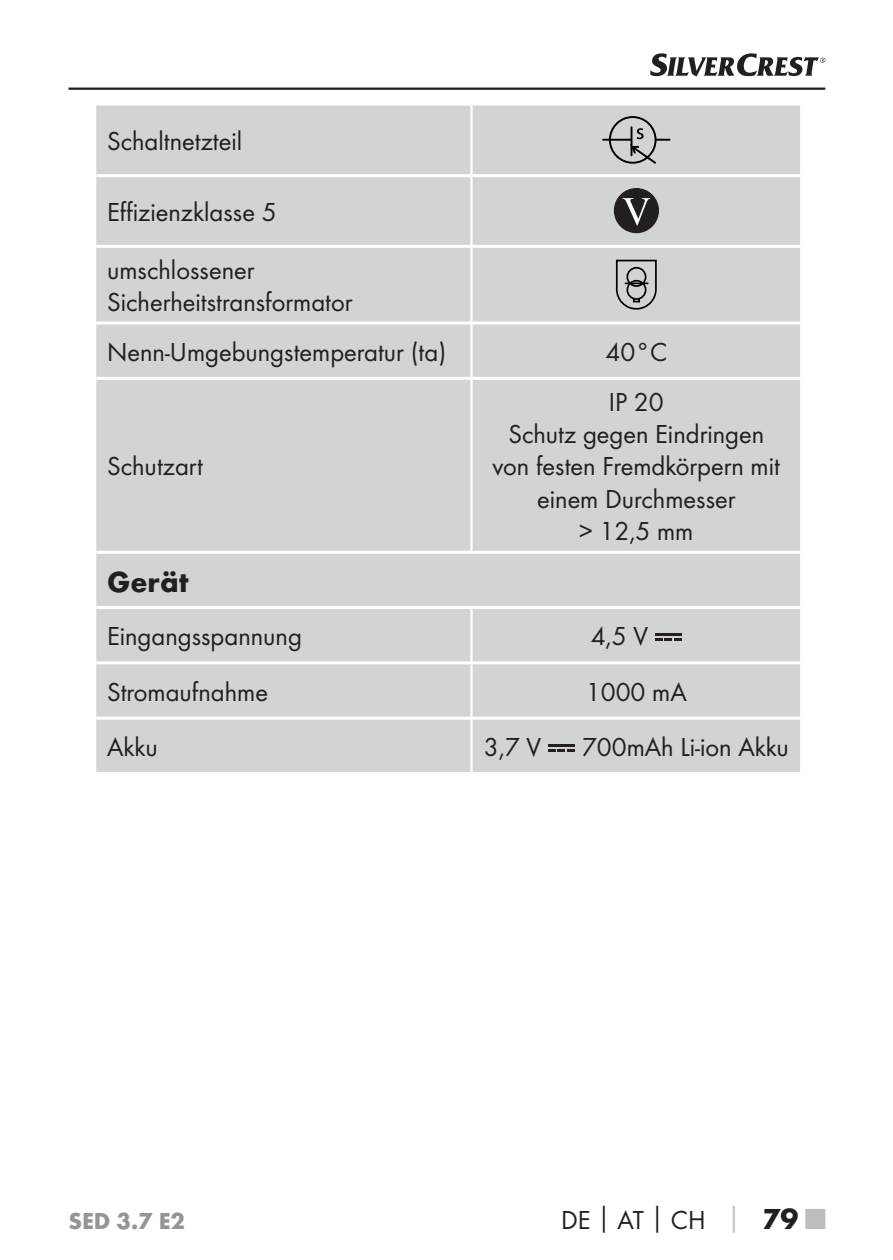
<style>
.page{position:relative;width:893px;height:1260px;background:#fff}
.page>*{position:absolute;margin:0;border:0;box-sizing:border-box;transform-origin:0 0}
.t1{font:700 30px "Futura";color:#231f20}
.t2{font:27px/32.4px "Futura Boo";color:#231f20}
.t3{font:700 24px "Futura";color:#939598}
.s1{font-family:"Futura";font-weight:700}
.s2{font-family:"Futura";font-weight:700;color:#bbbdc0}
.s3{font-family:"Futura";font-weight:700;font-size:30px}
.s4{font-family:"Futura";font-weight:700;font-size:30px;color:#bbbdc0}
</style>
<div class="page">
<hr style="left:69px;top:88px;width:756px;height:2px;background:#231f20">
<svg style="left:650px;top:53px;width:175px;height:23px"></svg>
<div style="left:96px;top:106px;width:704px;height:666px;background:#d1d3d4"></div>
<hr style="left:96px;top:174px;width:704px;height:3px;background:#fff">
<hr style="left:96px;top:245px;width:704px;height:3px;background:#fff">
<hr style="left:96px;top:321px;width:704px;height:3px;background:#fff">
<hr style="left:96px;top:377px;width:704px;height:3px;background:#fff">
<hr style="left:96px;top:550px;width:704px;height:3px;background:#fff">
<hr style="left:96px;top:606px;width:704px;height:3px;background:#fff">
<hr style="left:96px;top:661px;width:704px;height:3px;background:#fff">
<hr style="left:96px;top:716px;width:704px;height:3px;background:#fff">
<hr style="left:470px;top:106px;width:3px;height:68px;background:#fff">
<hr style="left:470px;top:177px;width:3px;height:68px;background:#fff">
<hr style="left:470px;top:248px;width:3px;height:73px;background:#fff">
<hr style="left:470px;top:324px;width:3px;height:53px;background:#fff">
<hr style="left:470px;top:380px;width:3px;height:170px;background:#fff">
<hr style="left:470px;top:609px;width:3px;height:52px;background:#fff">
<hr style="left:470px;top:664px;width:3px;height:52px;background:#fff">
<hr style="left:470px;top:719px;width:3px;height:53px;background:#fff">
<div style="left:609px;top:116px;width:48px;height:48px;border:2px solid #000;border-radius:50%"></div>
<hr style="left:603px;top:139px;width:28px;height:2px;background:#000">
<svg style="left:628px;top:127px;width:42px;height:38px;background:#a9abab"></svg>
<div style="left:614px;top:189px;width:44px;height:44px;background:#231f20;border-radius:50%"></div>
<div style="left:614px;top:188px;width:45px;height:45px;border:1px solid #231f20;border-radius:50%"></div>
<svg style="left:623px;top:198px;width:27px;height:27px"></svg>
<svg style="left:615px;top:259px;width:43px;height:51px;background:#a1a2a3"></svg>
<hr style="left:655px;top:633px;width:27px;height:2px;background:#231f20">
<svg style="left:655px;top:639px;width:27px;height:2px"></svg>
<hr style="left:548px;top:744px;width:27px;height:2px;background:#231f20">
<svg style="left:548px;top:749px;width:27px;height:2px"></svg>
<p class="t2" style="left:107px;top:126px;width:137px">Schaltnetzteil</p>
<p class="t2" style="left:107px;top:185px;width:171px;line-height:57.3px">Effizienzklasse 5 umschlossener</p>
<p class="t2" style="left:107px;top:278px;width:341px;line-height:49.8px">Sicherheitstransformator<br>Nenn-Umgebungstemperatur (ta)</p>
<p class="t2" style="left:107px;top:451px;width:97px">Schutzart</p>
<p class="t2" style="left:606px;top:337px;width:63px">40°C</p>
<p class="t2" style="left:493px;top:387px;width:289px;text-align:center">IP 20<br>Schutz gegen Eindringen von festen Fremdkörpern mit einem Durchmesser<br>&gt; 12,5 mm</p>
<p class="t1" style="left:107px;top:570px;width:83px">Gerät</p>
<p class="t2" style="left:107px;top:621px;width:196px">Eingangsspannung</p>
<p class="t2" style="left:591px;top:621px;width:59px">4,5 V</p>
<p class="t2" style="left:107px;top:677px;width:162px">Stromaufnahme</p>
<p class="t2" style="left:586px;top:677px;width:103px">1000 mA</p>
<p class="t2" style="left:107px;top:732px;width:52px">Akku</p>
<p class="t2" style="left:484px;top:732px;width:59px">3,7 V</p>
<p class="t2" style="left:582px;top:732px;width:209px">700mAh Li-ion Akku</p>
<p class="t3" style="left:69px;top:1211px;width:118px">SED 3.7 E2</p>
<p class="t2" style="left:561px;top:1205px;width:266px">DE<span class="s1">│</span>AT<span class="s1">│</span>CH <span class="s2">│</span> <span class="s3">79</span> <span class="s4">■</span></p>
</div>
